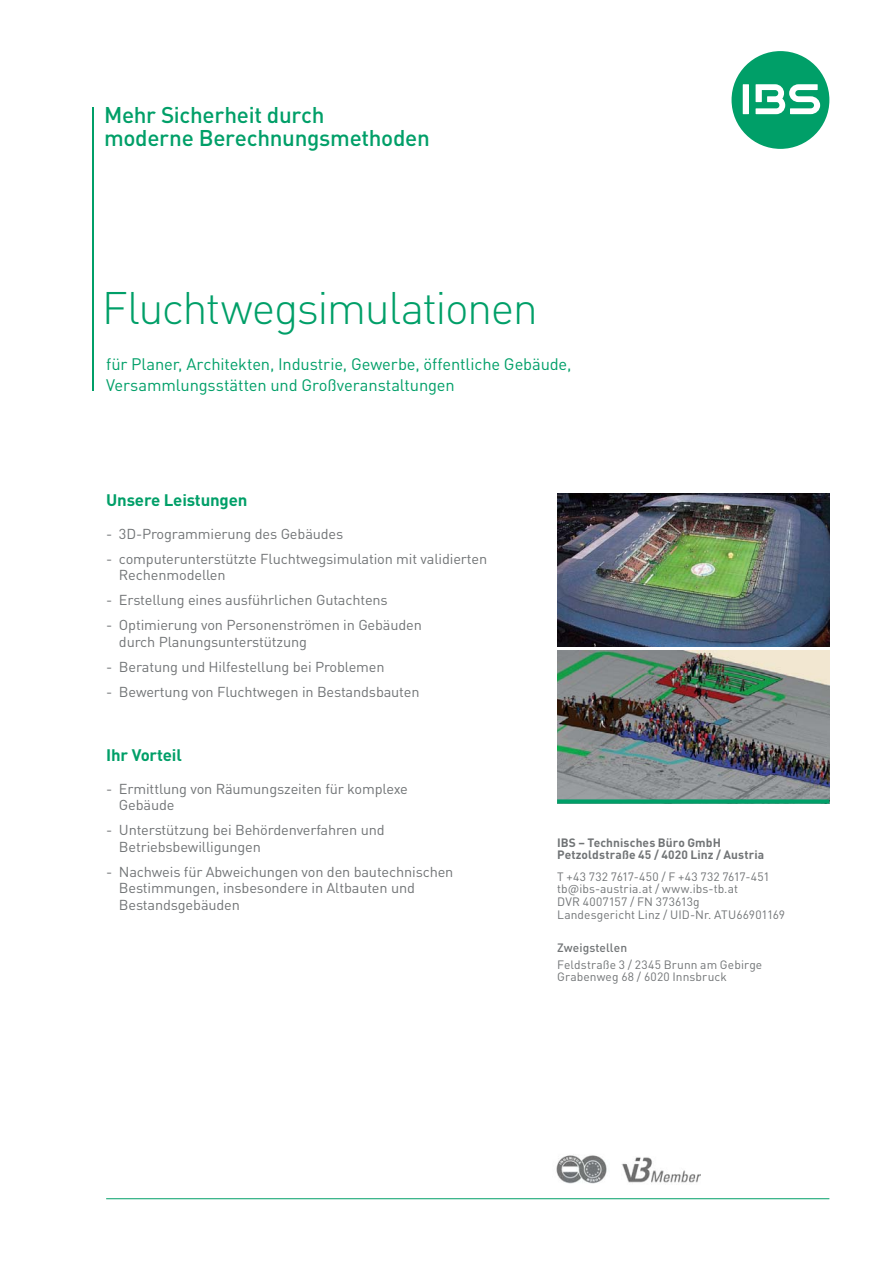
<style>
.page{position:relative;width:893px;height:1263px;background:#fff}
.page>*{position:absolute;margin:0;border:0;box-sizing:border-box;transform-origin:0 0}
.t1{font:300 45px "DIN Pro";letter-spacing:-.035em;color:#009f68}
.t2{font:500 22.5px/22.5px "DIN Pro";letter-spacing:-.015em;color:#009f68}
.t3{font:16.5px/21px "DIN Pro";letter-spacing:-.01em;color:#009f68}
.t4{font:700 16.5px "DIN Pro";letter-spacing:-.01em;color:#009f68}
.t5{font:14.25px/16.5px "DIN Pro";letter-spacing:-.01em;color:#717476}
.t6{font:12px/12.6px "DIN Pro";letter-spacing:.01em;color:#717476}
.t7{font:700 12px/12.6px "DIN Pro";letter-spacing:.01em;color:#717476}
.t8{font:500 12px "DIN Pro";letter-spacing:.005em;color:#717476}
</style>
<div class="page">
<hr style="left:92px;top:107px;width:1px;height:284px;background:#009f68">
<hr style="left:106px;top:1198px;width:723px;height:1px;background:#009f68">
<img style="left:557px;top:651px;width:272px;height:148px">
<img style="left:557px;top:493px;width:272px;height:153px">
<div style="left:557px;top:799px;width:272px;height:5px;background:#009f68"></div>
<div style="left:731px;top:51px;width:98px;height:98px;background:#009f68;border-radius:50%"></div>
<div style="left:742px;top:84px;width:7px;height:30px;background:#fff"></div>
<svg style="left:755px;top:84px;width:65px;height:30px"></svg>
<img style="left:556px;top:1154px;width:51px;height:30px">
<img style="left:621px;top:1157px;width:79px;height:26px">
<h2 class="t2" style="left:104px;top:106px;width:327px">Mehr Sicherheit durch<br>moderne Berechnungsmethoden</h2>
<h1 class="t1" style="left:102px;top:283px;width:437px">Fluchtwegsimulationen</h1>
<p class="t3" style="left:106px;top:356px;width:467px">für Planer, Architekten, Industrie, Gewerbe, öffentliche Gebäude,<br>Versammlungsstätten und Großveranstaltungen</p>
<p class="t4" style="left:106px;top:494px;width:143px">Unsere Leistungen</p>
<p class="t5" style="left:106px;top:527px;width:239px">- 3D-Programmierung des Gebäudes</p>
<p class="t5" style="left:119px;top:552px;width:370px;text-indent:-13px">- computerunterstützte Fluchtwegsimulation mit validierten<br>Rechenmodellen</p>
<p class="t5" style="left:106px;top:594px;width:283px">- Erstellung eines ausführlichen Gutachtens</p>
<p class="t5" style="left:119px;top:619px;width:304px;text-indent:-13px">- Optimierung von Personenströmen in Gebäuden durch Planungsunterstützung</p>
<p class="t5" style="left:106px;top:660px;width:280px">- Beratung und Hilfestellung bei Problemen</p>
<p class="t5" style="left:106px;top:685px;width:315px">- Bewertung von Fluchtwegen in Bestandsbauten</p>
<p class="t4" style="left:106px;top:749px;width:77px">Ihr Vorteil</p>
<p class="t5" style="left:119px;top:782px;width:290px;text-indent:-13px">- Ermittlung von Räumungszeiten für komplexe<br>Gebäude</p>
<p class="t5" style="left:119px;top:823px;width:267px;text-indent:-13px">- Unterstützung bei Behördenverfahren und<br>Betriebsbewilligungen</p>
<p class="t5" style="left:119px;top:865px;width:336px;text-indent:-13px">- Nachweis für Abweichungen von den bautechnischen<br>Bestimmungen, insbesondere in Altbauten und<br>Bestandsgebäuden</p>
<p class="t7" style="left:557px;top:837px;width:209px">IBS – Technisches Büro GmbH<br>Petzoldstraße 45 / 4020 Linz / Austria</p>
<p class="t6" style="left:557px;top:872px;width:214px;line-height:12px">T +43 732 7617-450 / F +43 732 7617-451 tb@ibs-austria.at / www.ibs-tb.at</p>
<p class="t6" style="left:557px;top:897px;width:229px">DVR 4007157 / FN 373613g<br>Landesgericht Linz / UID-Nr. ATU66901169</p>
<p class="t8" style="left:557px;top:943px;width:72px">Zweigstellen</p>
<p class="t6" style="left:557px;top:960px;width:207px">Feldstraße 3 / 2345 Brunn am Gebirge<br>Grabenweg 68 / 6020 Innsbruck</p>
</div>
